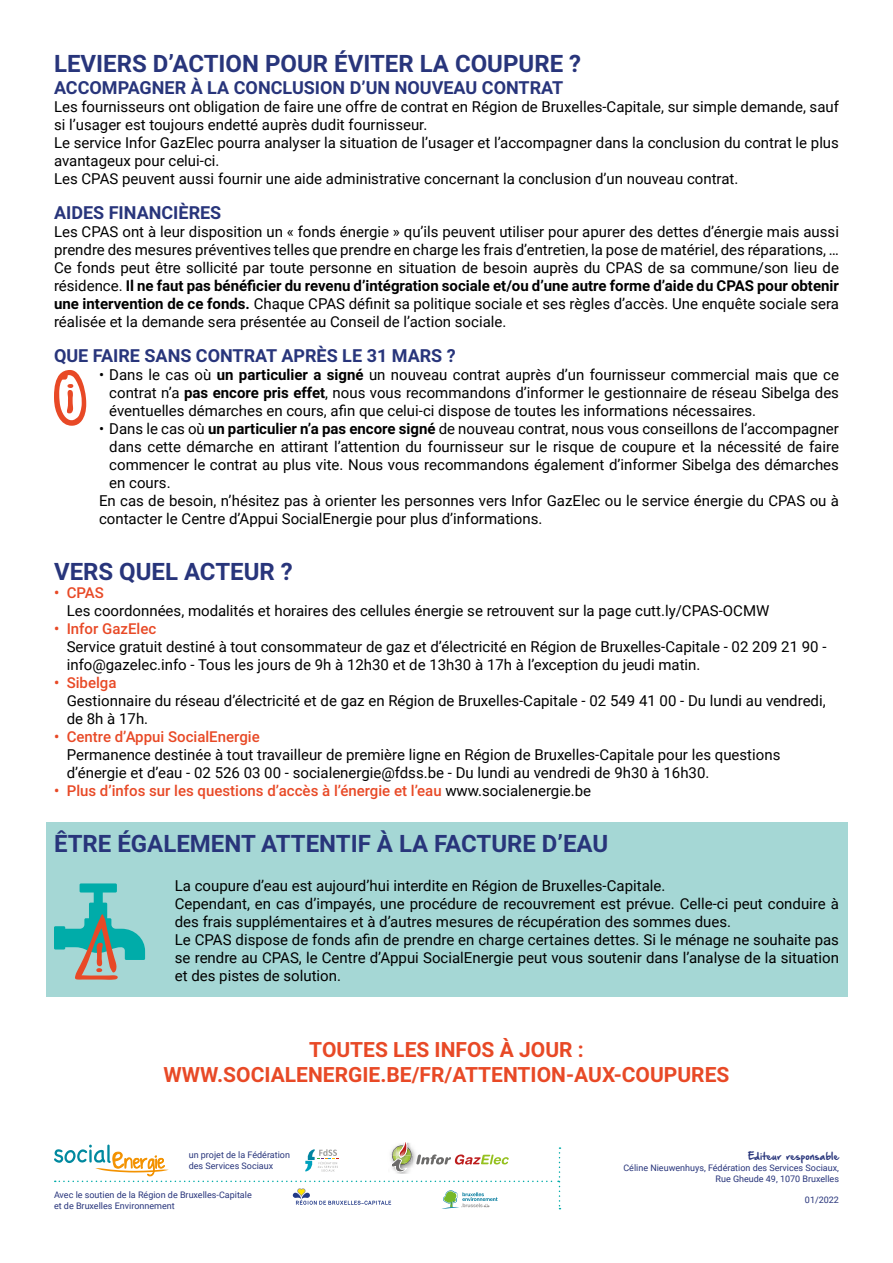
<style>
.page{position:relative;width:893px;height:1263px;background:#fff}
.page>*{position:absolute;margin:0;border:0;box-sizing:border-box;transform-origin:0 0}
.t1{font:700 24px "Roboto";color:#28357b}
.t2{font:700 21px/25.2px "Roboto";color:#e84926;text-align:center}
.t3{font:700 18px "Roboto";color:#28357b}
.t4{font:15px/18px "Roboto";color:#000}
.t5{font:500 15px "Roboto";color:#e84926}
.t6{font:9px/10.8px "Roboto";color:#28357b}
.t7{font:9px "Hand Of Sean Demo";color:#28357b}
.s1{font-weight:700}
.s2{font-weight:400;color:#000}
</style>
<div class="page">
<div style="left:45px;top:822px;width:802px;height:175px;background:#a5d7d5"></div>
<svg style="left:54px;top:1143px;width:506px;height:66px"></svg>
<svg style="left:54px;top:883px;width:91px;height:97px"></svg>
<svg style="left:54px;top:370px;width:32px;height:56px"></svg>
<h1 class="t1" style="left:54px;top:47px;width:529px">LEVIERS D’ACTION POUR ÉVITER LA COUPURE ?</h1>
<p class="t3" style="left:54px;top:75px;width:511px">ACCOMPAGNER À LA CONCLUSION D’UN NOUVEAU CONTRAT</p>
<p class="t4" style="left:54px;top:97px;width:786px">Les fournisseurs ont obligation de faire une offre de contrat en Région de Bruxelles-Capitale, sur simple demande, sauf si l’usager est toujours endetté auprès dudit fournisseur.<br>Le service Infor GazElec pourra analyser la situation de l’usager et l’accompagner dans la conclusion du contrat le plus avantageux pour celui-ci.<br>Les CPAS peuvent aussi fournir une aide administrative concernant la conclusion d’un nouveau contrat.</p>
<p class="t3" style="left:54px;top:200px;width:169px">AIDES FINANCIÈRES</p>
<p class="t4" style="left:54px;top:222px;width:786px;text-align:justify">Les CPAS ont à leur disposition un « fonds énergie » qu’ils peuvent utiliser pour apurer des dettes d’énergie mais aussi prendre des mesures préventives telles que prendre en charge les frais d’entretien, la pose de matériel, des réparations, … Ce fonds peut être sollicité par toute personne en situation de besoin auprès du CPAS de sa commune/son lieu de résidence. <span class="s1">Il ne faut pas bénéficier du revenu d’intégration sociale et/ou d’une autre forme d’aide du CPAS pour obtenir une intervention de ce fonds.</span> Chaque CPAS définit sa politique sociale et ses règles d’accès. Une enquête sociale sera réalisée et la demande sera présentée au Conseil de l’action sociale.</p>
<p class="t3" style="left:54px;top:343px;width:403px">QUE FAIRE SANS CONTRAT APRÈS LE 31 MARS ?</p>
<p class="t4" style="left:109px;top:365px;width:731px;text-align:justify;text-indent:-10px">• Dans le cas où <span class="s1">un particulier a signé</span> un nouveau contrat auprès d’un fournisseur commercial mais que ce contrat n’a <span class="s1">pas encore pris effet</span>, nous vous recommandons d’informer le gestionnaire de réseau Sibelga des éventuelles démarches en cours, afin que celui-ci dispose de toutes les informations nécessaires.</p>
<p class="t4" style="left:99px;top:419px;width:741px">• Dans le cas où <span class="s1">un particulier n’a pas encore signé</span> de nouveau contrat, nous vous conseillons de l’accompagner</p>
<p class="t4" style="left:109px;top:437px;width:731px">dans cette démarche en attirant l’attention du fournisseur sur le risque de coupure et la nécessité de faire</p>
<p class="t4" style="left:109px;top:455px;width:731px">commencer le contrat au plus vite. Nous vous recommandons également d’informer Sibelga des démarches</p>
<p class="t4" style="left:109px;top:473px;width:63px">en cours.</p>
<p class="t4" style="left:99px;top:491px;width:741px">En cas de besoin, n’hésitez pas à orienter les personnes vers Infor GazElec ou le service énergie du CPAS ou à</p>
<p class="t4" style="left:99px;top:509px;width:445px">contacter le Centre d’Appui SocialEnergie pour plus d’informations.</p>
<h1 class="t1" style="left:54px;top:554px;width:240px">VERS QUEL ACTEUR ?</h1>
<p class="t5" style="left:54px;top:582px;width:51px">• CPAS</p>
<p class="t4" style="left:67px;top:601px;width:704px">Les coordonnées, modalités et horaires des cellules énergie se retrouvent sur la page cutt.ly/CPAS-OCMW</p>
<p class="t5" style="left:54px;top:618px;width:104px">• Infor GazElec</p>
<p class="t4" style="left:67px;top:637px;width:761px">Service gratuit destiné à tout consommateur de gaz et d’électricité en Région de Bruxelles-Capitale - 02 209 21 90 - info@gazelec.info - Tous les jours de 9h à 12h30 et de 13h30 à 17h à l’exception du jeudi matin.</p>
<p class="t5" style="left:54px;top:672px;width:64px">• Sibelga</p>
<p class="t4" style="left:67px;top:691px;width:760px">Gestionnaire du réseau d’électricité et de gaz en Région de Bruxelles-Capitale - 02 549 41 00 - Du lundi au vendredi, de 8h à 17h.</p>
<p class="t5" style="left:54px;top:726px;width:207px">• Centre d’Appui SocialEnergie</p>
<p class="t4" style="left:67px;top:745px;width:715px">Permanence destinée à tout travailleur de première ligne en Région de Bruxelles-Capitale pour les questions d’énergie et d’eau - 02 526 03 00 - socialenergie@fdss.be - Du lundi au vendredi de 9h30 à 16h30.</p>
<p class="t5" style="left:54px;top:780px;width:539px">• Plus d’infos sur les questions d’accès à l’énergie et l’eau <span class="s2">www.socialenergie.be</span></p>
<h1 class="t1" style="left:54px;top:826px;width:556px">ÊTRE ÉGALEMENT ATTENTIF À LA FACTURE D’EAU</h1>
<p class="t4" style="left:175px;top:876px;width:666px">La coupure d’eau est aujourd’hui interdite en Région de Bruxelles-Capitale.<br>Cependant, en cas d’impayés, une procédure de recouvrement est prévue. Celle-ci peut conduire à des frais supplémentaires et à d’autres mesures de récupération des sommes dues.<br>Le CPAS dispose de fonds afin de prendre en charge certaines dettes. Si le ménage ne souhaite pas se rendre au CPAS, le Centre d’Appui SocialEnergie peut vous soutenir dans l’analyse de la situation et des pistes de solution.</p>
<h2 class="t2" style="left:164px;top:1036px;width:567px">TOUTES LES INFOS À JOUR :<br>WWW.SOCIALENERGIE.BE/FR/ATTENTION-AUX-COUPURES</h2>
<p class="t6" style="left:189px;top:1149px;width:103px">un projet de la Fédération des Services Sociaux</p>
<p class="t7" style="left:748px;top:1151px;width:92px">Editeur responsable</p>
<p class="t6" style="left:623px;top:1162px;width:217px;text-align:right">Céline Nieuwenhuys, Fédération des Services Sociaux,<br>Rue Gheude 49, 1070 Bruxelles</p>
<p class="t6" style="left:805px;top:1194px;width:36px">01/2022</p>
<p class="t6" style="left:54px;top:1189px;width:199px">Avec le soutien de la Région de Bruxelles-Capitale et de Bruxelles Environnement</p>
</div>
